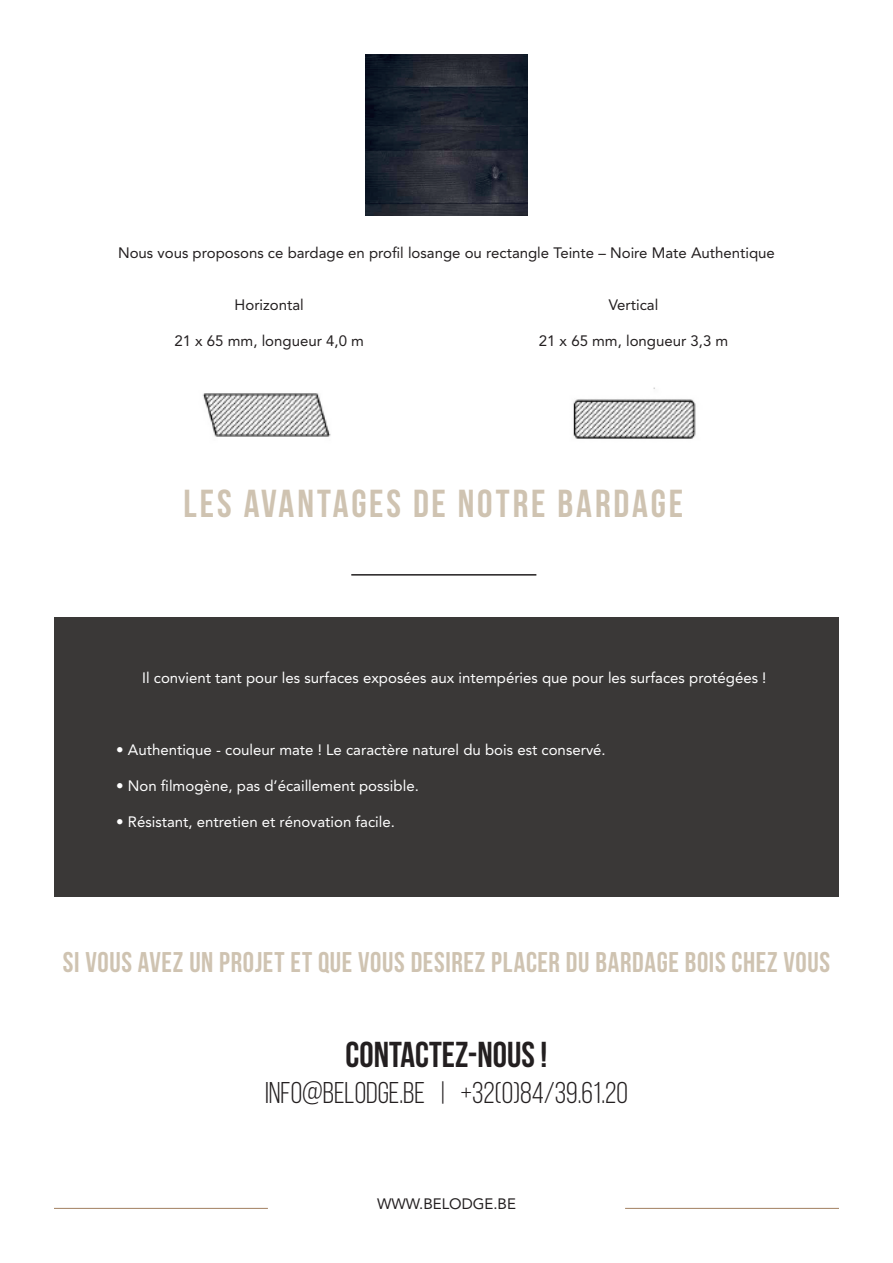
<style>
.page{position:relative;width:893px;height:1263px;background:#fff}
.page>*{position:absolute;margin:0;border:0;box-sizing:border-box;transform-origin:0 0}
.t1{font:700 39px "Bebas Neue";letter-spacing:.07em;color:#cfc3b1}
.t2{font:700 36px "Bebas Neue";color:#231f20}
.t3{font:30px "Bebas Neue";color:#231f20}
.t4{font:700 28.5px "Bebas Neue";letter-spacing:.025em;color:#cfc3b1}
.t5{font:15px "Avenir LT Std";color:#fff}
.t6{font:15px "Avenir LT Std";color:#231f20}
.s1{font-weight:400}
</style>
<div class="page">
<img style="left:366px;top:54px;width:161px;height:162px">
<hr style="left:351px;top:574px;width:185px;height:2px;background:#231f20">
<div style="left:54px;top:618px;width:785px;height:279px;background:#3a3837"></div>
<hr style="left:625px;top:1208px;width:214px;height:1px;background:#ac8e72">
<hr style="left:54px;top:1208px;width:214px;height:1px;background:#ac8e72">
<img style="left:202px;top:393px;width:129px;height:44px">
<img style="left:573px;top:387px;width:123px;height:52px">
<p class="t6" style="left:118px;top:244px;width:658px">Nous vous proposons ce bardage en profil losange ou rectangle Teinte – Noire Mate Authentique</p>
<p class="t6" style="left:235px;top:296px;width:71px">Horizontal</p>
<p class="t6" style="left:174px;top:332px;width:191px">21 x 65 mm, longueur 4,0 m</p>
<p class="t6" style="left:609px;top:296px;width:51px">Vertical</p>
<p class="t6" style="left:539px;top:332px;width:191px">21 x 65 mm, longueur 3,3 m</p>
<h1 class="t1" style="left:184px;top:482px;width:501px">LES AVANTAGES DE NOTRE BARDAGE</h1>
<p class="t5" style="left:142px;top:669px;width:626px">Il convient tant pour les surfaces exposées aux intempéries que pour les surfaces protégées !</p>
<p class="t5" style="left:116px;top:741px;width:491px">• Authentique - couleur mate ! Le caractère naturel du bois est conservé.</p>
<p class="t5" style="left:116px;top:777px;width:304px">• Non filmogène, pas d’écaillement possible.</p>
<p class="t5" style="left:116px;top:813px;width:280px">• Résistant, entretien et rénovation facile.</p>
<h3 class="t4" style="left:63px;top:946px;width:769px">SI VOUS AVEZ UN PROJET ET QUE VOUS DESIREZ PLACER <span class="s1">DU BARDAGE BOIS CHEZ VOUS</span></h3>
<h2 class="t2" style="left:345px;top:1034px;width:203px">CONTACTEZ-NOUS !</h2>
<h3 class="t3" style="left:265px;top:1076px;width:364px">INFO@BELODGE.BE | +32(0)84/39.61.20</h3>
<p class="t6" style="left:377px;top:1195px;width:140px">WWW.BELODGE.BE</p>
</div>
